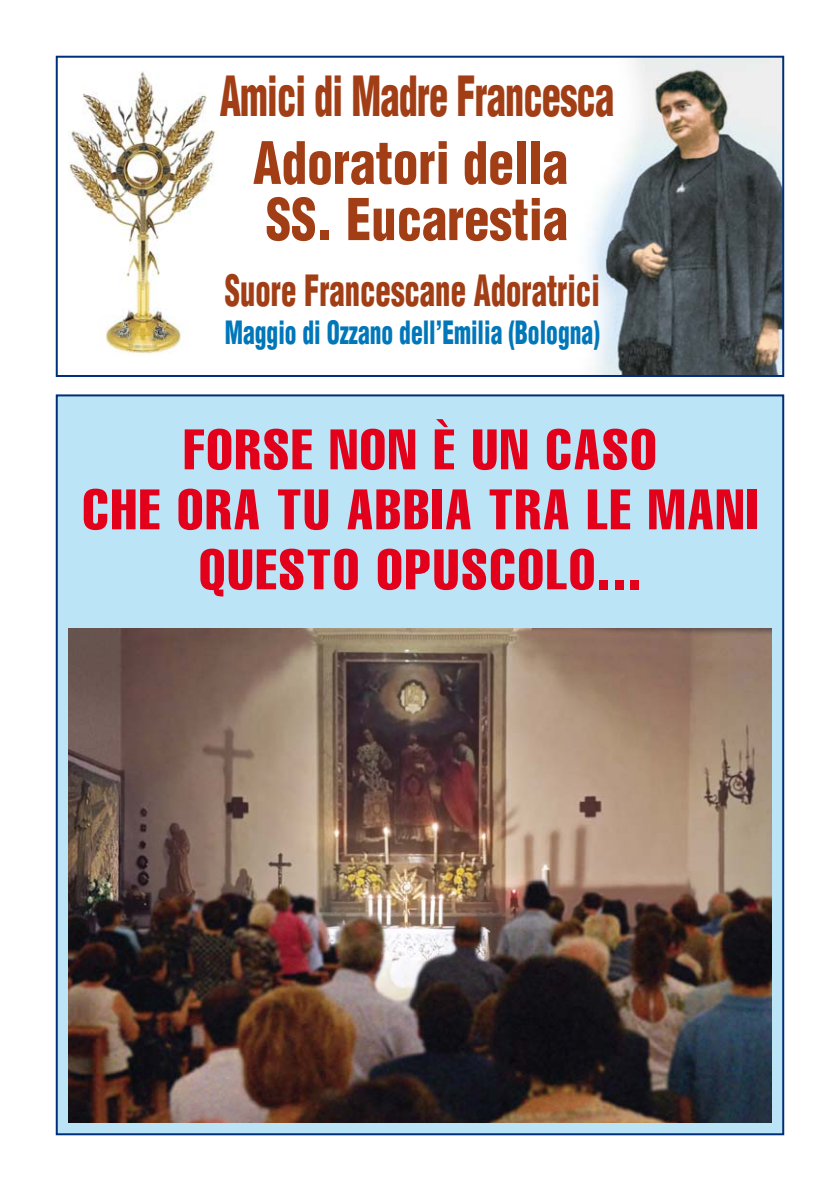
<style>
.page{position:relative;width:840px;height:1191px;background:#fff}
.page>*{position:absolute;margin:0;border:0;box-sizing:border-box;transform-origin:0 0}
.t1{font:900 condensed 57px "Helvetica";color:#a13e16;scale:.9 1}
.t2{font:900 condensed 56.2px "Helvetica";color:#a13e16;scale:.9 1}
.t3{font:extra-condensed 56px/60px "Helvetica";letter-spacing:.04em;color:#e2001a;text-align:center}
.t4{font:900 condensed 54px "Helvetica";letter-spacing:-.02em;color:#a13e16;scale:.71 1}
.t5{font:900 condensed 42px "Helvetica";color:#a13e16;scale:.73 1}
.t6{font:900 condensed 31.4px "Helvetica";color:#0077b9;scale:.75 1}
</style>
<div class="page">
<img style="left:616px;top:59px;width:164px;height:315px">
<img style="left:612px;top:59px;width:35px;height:125px">
<img style="left:588px;top:184px;width:41px;height:64px">
<img style="left:588px;top:248px;width:30px;height:64px">
<img style="left:595px;top:312px;width:21px;height:62px">
<img style="left:68px;top:71px;width:149px;height:284px">
<div style="left:56px;top:56px;width:727px;height:321px;border:2px solid #002f79"></div>
<div style="left:57px;top:395px;width:725px;height:739px;background:#bce4f7"></div>
<img style="left:68px;top:628px;width:703px;height:495px">
<p class="t4" style="left:220px;top:75px;width:556px">Amici di Madre Francesca</p>
<p class="t1" style="left:253px;top:141px;width:351px">Adoratori della</p>
<p class="t2" style="left:266px;top:198px;width:337px">SS. Eucarestia</p>
<p class="t5" style="left:225px;top:275px;width:515px">Suore Francescane Adoratrici</p>
<p class="t6" style="left:225px;top:320px;width:501px">Maggio di Ozzano dell’Emilia (Bologna)</p>
<p class="t3" style="left:82px;top:423px;width:676px">FORSE NON È UN CASO<br>CHE ORA TU ABBIA TRA LE MANI<br>QUESTO OPUSCOLO...</p>
</div>
